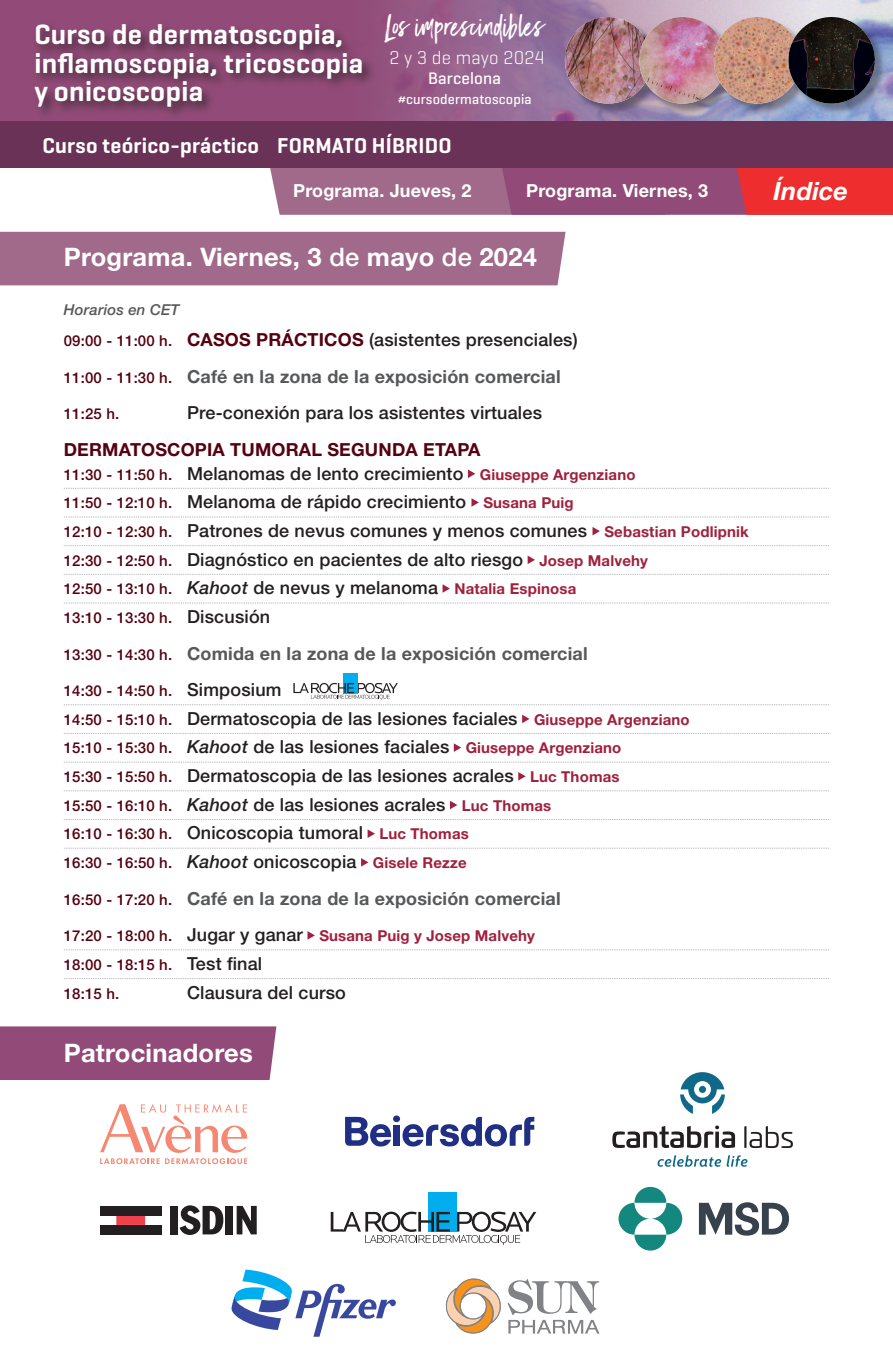
<style>
.page{position:relative;width:893px;height:1361px;background:#fff}
.page>*{position:absolute;margin:0;border:0;box-sizing:border-box;transform-origin:0 0}
.t1{font:600 28.5px/28.5px "Geogrotesque";letter-spacing:.01em;color:#fff}
.t2{font:27.15px "Black Diamond";letter-spacing:.01em;color:#fff}
.t3{font:700 25.5px "Helvetica Neue LT";letter-spacing:.01em;color:#fff}
.t4{font:italic 700 25.2px "Helvetica Neue LT";letter-spacing:.01em;color:#fff}
.t5{font:600 21.9px "Geogrotesque";letter-spacing:.01em;color:#fff}
.t6{font:300 18.75px "Geogrotesque";letter-spacing:.01em;color:#fff}
.t7{font:500 18px/28.7px "Helvetica Neue LT";letter-spacing:.01em;color:#231f20}
.t8{font:700 18px/36.5px "Helvetica Neue LT";letter-spacing:.01em;color:#57585a}
.t9{font:700 18px/23.7px "Helvetica Neue LT";letter-spacing:.01em;color:#540111}
.t10{font:700 18px "Helvetica Neue LT";letter-spacing:.01em;color:#fff}
.t11{font:500 16.95px "Geogrotesque";letter-spacing:.01em;color:#fff}
.t12{font:500 15px/28.7px "Helvetica Neue LT";letter-spacing:.01em;color:#540111}
.t13{font:italic 500 15px "Helvetica Neue LT";letter-spacing:.01em;color:#57585a}
.t14{font:500 14.1px "Geogrotesque";letter-spacing:.01em;color:#fff}
.s1{font-weight:500}
.s2{font-weight:500;font-size:15px;color:#540111}
.s3{color:#540111}
.s4{font-weight:500;color:#231f20}
.s5{font-weight:500;font-size:15px}
.s6{font-size:15px;color:#9f213d}
.s7{font-size:15px;color:#540111}
.s8{font-weight:700;font-size:15px;color:#9f213d}
.s9{font-style:italic}
.s10{font-size:18px;color:#231f20}
.s11{font-style:italic;font-size:18px;color:#231f20}
.s12{font-weight:700;color:#9f213d}
</style>
<div class="page">
<div style="left:0;top:232px;width:566px;height:53px;background:#a16a8b"></div>
<div style="left:343px;top:673px;width:14px;height:20px;background:#00aeef"></div>
<svg style="left:270px;top:168px;width:623px;height:47px;background:#af526f"></svg>
<div style="left:0;top:1026px;width:276px;height:54px;background:#924b78"></div>
<svg style="left:64px;top:488px;width:765px;height:1px"></svg>
<svg style="left:64px;top:517px;width:765px;height:1px"></svg>
<svg style="left:64px;top:545px;width:765px;height:1px"></svg>
<svg style="left:64px;top:574px;width:765px;height:1px"></svg>
<svg style="left:64px;top:603px;width:765px;height:1px"></svg>
<svg style="left:64px;top:683px;width:765px;height:22px"></svg>
<svg style="left:64px;top:733px;width:765px;height:1px"></svg>
<svg style="left:64px;top:762px;width:765px;height:1px"></svg>
<svg style="left:64px;top:790px;width:765px;height:1px"></svg>
<svg style="left:64px;top:819px;width:765px;height:1px"></svg>
<svg style="left:64px;top:848px;width:765px;height:1px"></svg>
<svg style="left:64px;top:949px;width:765px;height:1px"></svg>
<svg style="left:64px;top:978px;width:765px;height:1px"></svg>
<svg style="left:468px;top:469px;width:7px;height:9px"></svg>
<svg style="left:471px;top:498px;width:8px;height:9px"></svg>
<svg style="left:592px;top:527px;width:8px;height:8px"></svg>
<svg style="left:528px;top:556px;width:7px;height:8px"></svg>
<svg style="left:443px;top:584px;width:7px;height:9px"></svg>
<svg style="left:522px;top:714px;width:7px;height:9px"></svg>
<svg style="left:454px;top:743px;width:7px;height:9px"></svg>
<svg style="left:518px;top:772px;width:8px;height:8px"></svg>
<svg style="left:450px;top:801px;width:7px;height:8px"></svg>
<svg style="left:368px;top:829px;width:7px;height:9px"></svg>
<svg style="left:361px;top:858px;width:7px;height:8px"></svg>
<svg style="left:307px;top:931px;width:8px;height:8px"></svg>
<svg style="left:0;top:0;width:811px;height:121px;background:#996790"></svg>
<div style="left:0;top:121px;width:893px;height:47px;background:#693256"></div>
<div style="left:32px;top:21px;width:344px;height:100px;background:#231f20;opacity:.75"></div>
<div style="left:566px;top:19px;width:97px;height:96px;background:#231f20;opacity:.4"></div>
<img style="left:565px;top:17px;width:86px;height:87px;border-radius:43px">
<div style="left:641px;top:19px;width:96px;height:96px;background:#231f20;opacity:.4"></div>
<img style="left:639px;top:17px;width:87px;height:87px;border-radius:43px">
<div style="left:715px;top:19px;width:97px;height:96px;background:#231f20;opacity:.4"></div>
<img style="left:714px;top:17px;width:86px;height:87px;border-radius:43px">
<div style="left:790px;top:19px;width:96px;height:96px;background:#231f20;opacity:.4"></div>
<img style="left:788px;top:17px;width:87px;height:87px;border-radius:43px">
<svg style="left:612px;top:1125px;width:123px;height:23px"></svg>
<svg style="left:744px;top:1126px;width:49px;height:22px"></svg>
<svg style="left:657px;top:1155px;width:64px;height:11px"></svg>
<svg style="left:727px;top:1155px;width:20px;height:11px"></svg>
<svg style="left:680px;top:1072px;width:45px;height:42px"></svg>
<svg style="left:231px;top:1269px;width:165px;height:67px"></svg>
<div style="left:428px;top:1192px;width:29px;height:39px;background:#00aeef"></div>
<svg style="left:331px;top:1211px;width:205px;height:34px"></svg>
<div style="left:171px;top:1206px;width:7px;height:28px;background:#231f20"></div>
<svg style="left:180px;top:1205px;width:43px;height:30px"></svg>
<div style="left:226px;top:1206px;width:7px;height:28px;background:#231f20"></div>
<svg style="left:237px;top:1206px;width:20px;height:28px"></svg>
<div style="left:116px;top:1215px;width:29px;height:10px;background:#ee414d"></div>
<div style="left:100px;top:1206px;width:61px;height:9px;background:#231f20"></div>
<div style="left:100px;top:1225px;width:61px;height:9px;background:#231f20"></div>
<svg style="left:618px;top:1187px;width:64px;height:63px"></svg>
<svg style="left:699px;top:1202px;width:90px;height:33px"></svg>
<svg style="left:100px;top:1104px;width:147px;height:60px"></svg>
<div style="left:394px;top:1124px;width:6px;height:21px;background:#202e84"></div>
<div style="left:393px;top:1115px;width:7px;height:7px;background:#202e84;border-radius:50%"></div>
<svg style="left:345px;top:1117px;width:46px;height:29px"></svg>
<svg style="left:402px;top:1117px;width:132px;height:29px"></svg>
<svg style="left:445px;top:1278px;width:56px;height:56px"></svg>
<svg style="left:508px;top:1279px;width:91px;height:54px"></svg>
<h1 class="t1" style="left:34px;top:20px;width:331px">Curso de dermatoscopia, inflamoscopia, tricoscopia y onicoscopia</h1>
<h2 class="t2" style="left:384px;top:9px;width:162px">Los imprescindibles</h2>
<p class="t6" style="left:389px;top:46px;width:157px">2 y 3 de mayo 2024</p>
<p class="t11" style="left:428px;top:68px;width:75px">Barcelona</p>
<p class="t14" style="left:398px;top:91px;width:135px">#cursodermatoscopia</p>
<p class="t5" style="left:43px;top:132px;width:411px">Curso teórico-práctico FORMATO HÍBRIDO</p>
<p class="t10" style="left:293px;top:179px;width:180px">Programa. Jueves, 2</p>
<p class="t10" style="left:526px;top:179px;width:184px">Programa. Viernes, 3</p>
<h3 class="t4" style="left:773px;top:175px;width:76px">Índice</h3>
<h3 class="t3" style="left:64px;top:242px;width:475px">Programa. Viernes, 3 <span class="s1">de</span> mayo <span class="s1">de</span> 2024</h3>
<p class="t13" style="left:64px;top:301px;width:117px">Horarios en CET</p>
<p class="t8" style="left:64px;top:321px;width:516px"><span class="s2">09:00 - 11:00 h.</span> <span class="s3">CASOS PRÁCTICOS</span> <span class="s4">(asistentes presenciales)<br></span><span class="s2">11:00 - 11:30 h.</span> Café en la zona de la exposición comercial</p>
<p class="t12" style="left:64px;top:399px;width:57px">11:25 h.</p>
<p class="t7" style="left:187px;top:398px;width:356px">Pre-conexión para los asistentes virtuales</p>
<p class="t9" style="left:64px;top:437px;width:573px">DERMATOSCOPIA TUMORAL SEGUNDA ETAPA<br><span class="s5">11:30 - 11:50 h.</span> <span class="s4">Melanomas de lento crecimiento</span> <span class="s6">Giuseppe Argenziano</span></p>
<p class="t7" style="left:64px;top:487px;width:686px"><span class="s7">11:50 - 12:10 h.</span> Melanoma de rápido crecimiento <span class="s8">Susana Puig<br></span><span class="s7">12:10 - 12:30 h.</span> Patrones de nevus comunes y menos comunes <span class="s8">Sebastian Podlipnik </span><span class="s7">12:30 - 12:50 h.</span> Diagnóstico en pacientes de alto riesgo <span class="s8">Josep Malvehy<br></span><span class="s7">12:50 - 13:10 h.</span> <span class="s9">Kahoot</span> de nevus y melanoma <span class="s8">Natalia Espinosa</span></p>
<p class="t12" style="left:64px;top:603px;width:208px">13:10 - 13:30 h. <span class="s10">Discusión</span></p>
<p class="t8" style="left:64px;top:634px;width:525px"><span class="s2">13:30 - 14:30 h.</span> Comida en la zona de la exposición comercial</p>
<p class="t12" style="left:64px;top:676px;width:219px">14:30 - 14:50 h. <span class="s10">Simposium</span></p>
<p class="t7" style="left:64px;top:704px;width:627px"><span class="s7">14:50 - 15:10 h.</span> Dermatoscopia de las lesiones faciales <span class="s8">Giuseppe Argenziano </span><span class="s7">15:10 - 15:30 h.</span> <span class="s9">Kahoot</span> de las lesiones faciales <span class="s8">Giuseppe Argenziano<br></span><span class="s7">15:30 - 15:50 h.</span> Dermatoscopia de las lesiones acrales <span class="s8">Luc Thomas<br></span><span class="s7">15:50 - 16:10 h.</span> <span class="s9">Kahoot</span> de las lesiones acrales <span class="s8">Luc Thomas<br></span><span class="s7">16:10 - 16:30 h.</span> Onicoscopia tumoral <span class="s8">Luc Thomas</span></p>
<p class="t12" style="left:64px;top:848px;width:404px">16:30 - 16:50 h. <span class="s11">Kahoot</span> <span class="s10">onicoscopia</span> <span class="s12">Gisele Rezze</span></p>
<p class="t8" style="left:64px;top:879px;width:498px"><span class="s2">16:50 - 17:20 h.</span> Café en la zona de la exposición comercial</p>
<p class="t12" style="left:64px;top:921px;width:473px">17:20 - 18:00 h. <span class="s10">Jugar y ganar</span> <span class="s12">Susana Puig y Josep Malvehy<br></span>18:00 - 18:15 h. <span class="s10">Test final<br></span>18:15 h.</p>
<p class="t7" style="left:187px;top:977px;width:160px">Clausura del curso</p>
<h3 class="t3" style="left:64px;top:1037px;width:190px">Patrocinadores</h3>
</div>
